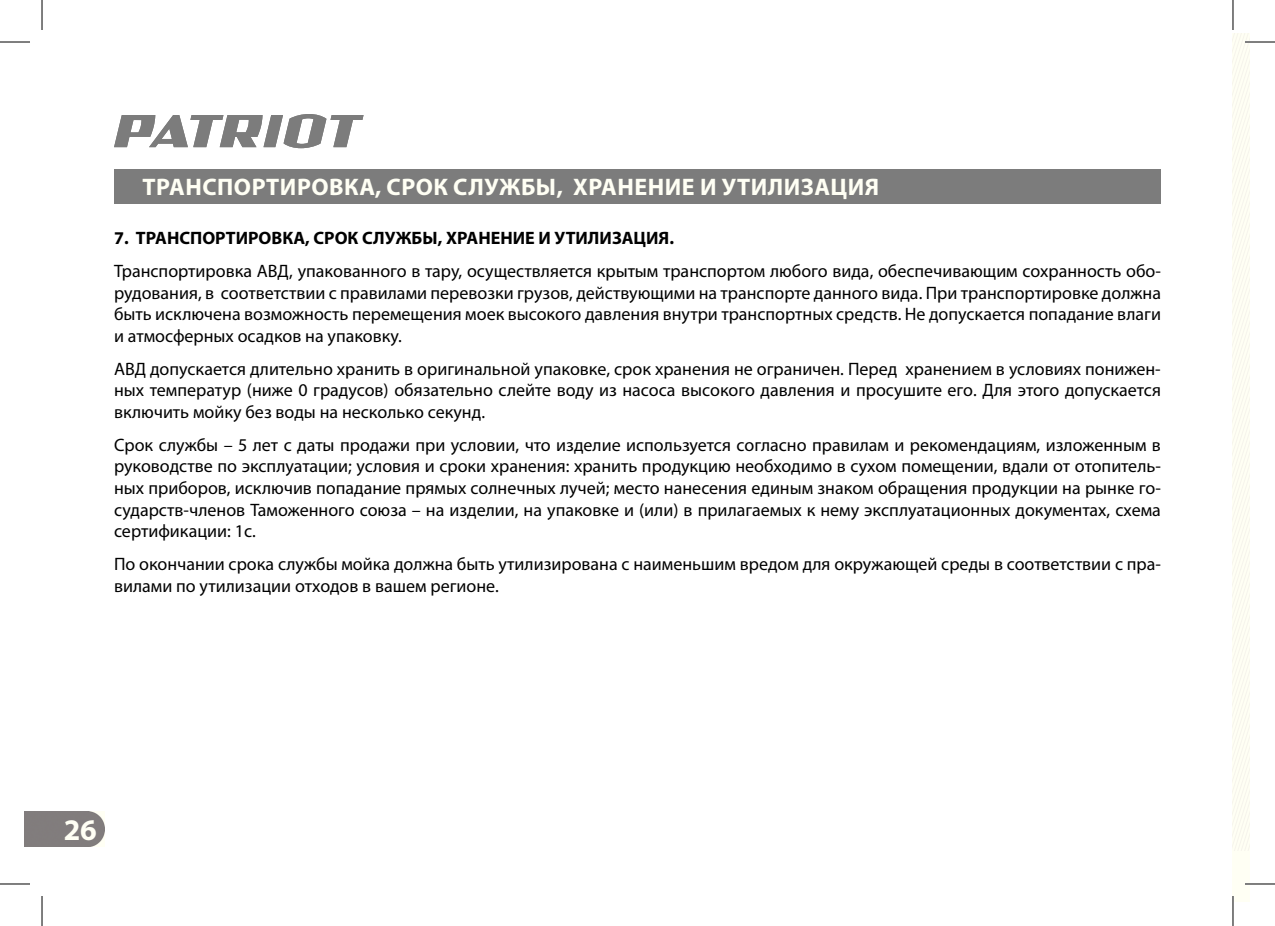
<style>
.page{position:relative;width:1275px;height:926px;background:#fff}
.page>*{position:absolute;margin:0;border:0;box-sizing:border-box;transform-origin:0 0}
.t1{font:700 30px "Myriad Pro";color:#fffff4}
.t2{font:700 24px "Myriad Pro";letter-spacing:.02em;color:#fffff4}
.t3{font:18px/21.6px "Myriad Pro";color:#000;text-align:justify}
.t4{font:700 18px "Myriad Pro";color:#000}
</style>
<div class="page">
<div style="left:25px;top:812px;width:79px;height:35px;background:#817c7d"></div>
<svg style="left:114px;top:114px;width:249px;height:34px"></svg>
<div style="left:114px;top:169px;width:1047px;height:34px;background:#7c7c7c"></div>
<div style="left:1233px;top:34px;width:17px;height:817px;background:#fdfdf2"></div>
<div style="left:1233px;top:851px;width:17px;height:50px;background:#fffff4"></div>
<hr style="left:1245px;top:41px;width:30px;height:2px;background:#fff">
<hr style="left:1245px;top:883px;width:30px;height:2px;background:#fff">
<hr style="left:1231px;top:896px;width:3px;height:30px;background:#fff">
<hr style="left:0;top:42px;width:30px;height:1px;background:#000">
<hr style="left:1245px;top:42px;width:30px;height:1px;background:#000">
<hr style="left:0;top:884px;width:30px;height:1px;background:#000">
<hr style="left:1245px;top:884px;width:30px;height:1px;background:#000">
<hr style="left:42px;top:0;width:1px;height:30px;background:#000">
<hr style="left:42px;top:896px;width:1px;height:30px;background:#000">
<hr style="left:1232px;top:0;width:1px;height:30px;background:#000">
<hr style="left:1232px;top:896px;width:1px;height:30px;background:#000">
<h2 class="t2" style="left:143px;top:175px;width:738px">ТРАНСПОРТИРОВКА, СРОК СЛУЖБЫ, ХРАНЕНИЕ И УТИЛИЗАЦИЯ</h2>
<p class="t4" style="left:114px;top:229px;width:561px">7. ТРАНСПОРТИРОВКА, СРОК СЛУЖБЫ, ХРАНЕНИЕ И УТИЛИЗАЦИЯ.</p>
<p class="t3" style="left:114px;top:261px;width:1048px">Транспортировка АВД, упакованного в тару, осуществляется крытым транспортом любого вида, обеспечивающим сохранность обо&shy;рудования, в соответствии с правилами перевозки грузов, действующими на транспорте данного вида. При транспортировке должна быть исключена возможность перемещения моек высокого давления внутри транспортных средств. Не допускается попадание влаги и атмосферных осадков на упаковку.</p>
<p class="t3" style="left:114px;top:358px;width:1048px">АВД допускается длительно хранить в оригинальной упаковке, срок хранения не ограничен. Перед хранением в условиях понижен&shy;ных температур (ниже 0 градусов) обязательно слейте воду из насоса высокого давления и просушите его. Для этого допускается включить мойку без воды на несколько секунд.</p>
<p class="t3" style="left:114px;top:435px;width:1048px">Срок службы – 5 лет с даты продажи при условии, что изделие используется согласно правилам и рекомендациям, изложенным в руководстве по эксплуатации; условия и сроки хранения: хранить продукцию необходимо в сухом помещении, вдали от отопитель&shy;ных приборов, исключив попадание прямых солнечных лучей; место нанесения единым знаком обращения продукции на рынке го&shy;сударств-членов Таможенного союза – на изделии, на упаковке и (или) в прилагаемых к нему эксплуатационных документах, схема сертификации: 1с.</p>
<p class="t3" style="left:114px;top:554px;width:1048px">По окончании срока службы мойка должна быть утилизирована с наименьшим вредом для окружающей среды в соответствии с пра&shy;вилами по утилизации отходов в вашем регионе.</p>
<h1 class="t1" style="left:64px;top:815px;width:34px">26</h1>
</div>
